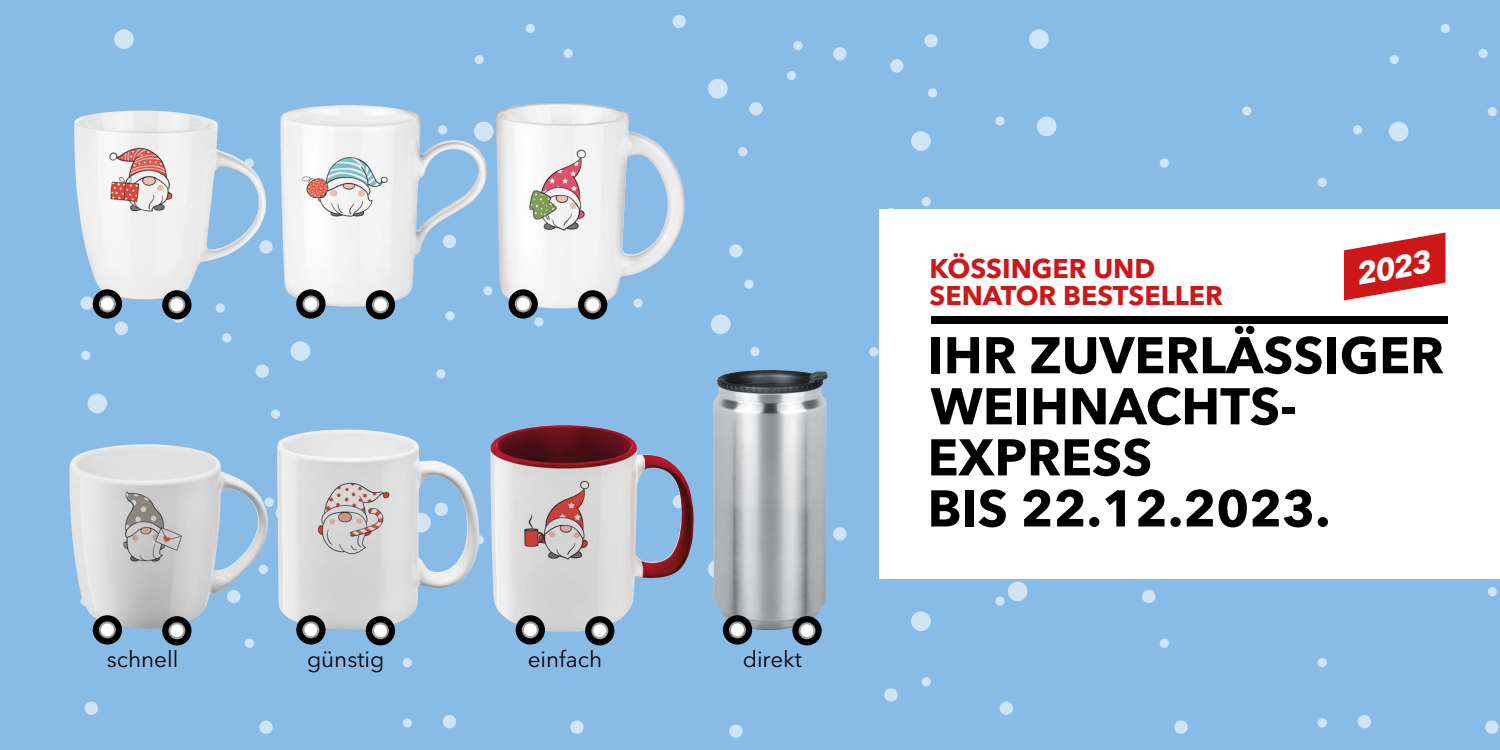
<style>
.page{position:relative;width:1500px;height:750px;background:#88bce7}
.page>*{position:absolute;margin:0;border:0;box-sizing:border-box;transform-origin:0 0}
.t1{font:700 51px/51.1px "Avenir Next W1 G";color:#000}
.t2{font:italic 700 31.12px "Avenir Next W1 G";color:#fff}
.t3{font:700 26.88px/26.9px "Avenir Next W1 G";color:#cd1719}
.t4{font:22.5px "Avenir Next W1 G";color:#000}
</style>
<div class="page">
<div style="left:114px;top:29px;width:20px;height:20px;background:#cfe4f5;border-radius:50%"></div>
<svg style="left:474px;top:122px;width:20px;height:19px"></svg>
<div style="left:708px;top:79px;width:20px;height:20px;background:#cfe4f5;border-radius:50%"></div>
<div style="left:911px;top:131px;width:20px;height:20px;background:#cfe4f5;border-radius:50%"></div>
<svg style="left:729px;top:244px;width:14px;height:14px"></svg>
<div style="left:749px;top:102px;width:14px;height:13px;background:#cfe4f5;border-radius:50%"></div>
<svg style="left:890px;top:59px;width:14px;height:14px"></svg>
<div style="left:833px;top:47px;width:14px;height:13px;background:#cfe4f5;border-radius:50%"></div>
<svg style="left:793px;top:41px;width:10px;height:9px"></svg>
<div style="left:526px;top:24px;width:9px;height:9px;background:#cfe4f5;border-radius:50%"></div>
<div style="left:922px;top:197px;width:9px;height:9px;background:#cfe4f5;border-radius:50%"></div>
<div style="left:787px;top:71px;width:9px;height:9px;background:#cfe4f5;border-radius:50%"></div>
<svg style="left:928px;top:88px;width:9px;height:10px"></svg>
<div style="left:738px;top:147px;width:9px;height:9px;background:#cfe4f5;border-radius:50%"></div>
<div style="left:564px;top:49px;width:9px;height:9px;background:#cfe4f5;border-radius:50%"></div>
<div style="left:475px;top:55px;width:9px;height:9px;background:#cfe4f5;border-radius:50%"></div>
<div style="left:673px;top:15px;width:13px;height:13px;background:#cfe4f5;border-radius:50%"></div>
<svg style="left:259px;top:240px;width:14px;height:14px"></svg>
<div style="left:924px;top:34px;width:14px;height:13px;background:#cfe4f5;border-radius:50%"></div>
<svg style="left:708px;top:559px;width:20px;height:20px"></svg>
<div style="left:911px;top:611px;width:20px;height:20px;background:#cfe4f5;border-radius:50%"></div>
<svg style="left:570px;top:720px;width:14px;height:14px"></svg>
<svg style="left:729px;top:724px;width:14px;height:14px"></svg>
<svg style="left:833px;top:527px;width:14px;height:14px"></svg>
<div style="left:245px;top:639px;width:9px;height:9px;background:#cfe4f5;border-radius:50%"></div>
<div style="left:922px;top:677px;width:9px;height:9px;background:#cfe4f5;border-radius:50%"></div>
<svg style="left:403px;top:718px;width:9px;height:10px"></svg>
<div style="left:403px;top:658px;width:9px;height:9px;background:#cfe4f5;border-radius:50%"></div>
<div style="left:265px;top:497px;width:9px;height:10px;background:#cfe4f5;border-radius:50%"></div>
<div style="left:475px;top:535px;width:9px;height:9px;background:#cfe4f5;border-radius:50%"></div>
<div style="left:443px;top:715px;width:13px;height:13px;background:#cfe4f5;border-radius:50%"></div>
<div style="left:85px;top:702px;width:13px;height:13px;background:#cfe4f5;border-radius:50%"></div>
<svg style="left:259px;top:720px;width:14px;height:14px"></svg>
<svg style="left:884px;top:688px;width:14px;height:14px"></svg>
<div style="left:711px;top:314px;width:20px;height:20px;background:#cfe4f5;border-radius:50%"></div>
<div style="left:291px;top:341px;width:19px;height:20px;background:#cfe4f5;border-radius:50%"></div>
<div style="left:88px;top:394px;width:19px;height:19px;background:#cfe4f5;border-radius:50%"></div>
<div style="left:276px;top:507px;width:13px;height:13px;background:#cfe4f5;border-radius:50%"></div>
<div style="left:256px;top:364px;width:13px;height:14px;background:#cfe4f5;border-radius:50%"></div>
<div style="left:115px;top:322px;width:13px;height:13px;background:#cfe4f5;border-radius:50%"></div>
<svg style="left:172px;top:309px;width:13px;height:14px"></svg>
<svg style="left:216px;top:303px;width:9px;height:10px"></svg>
<div style="left:483px;top:286px;width:10px;height:9px;background:#aacfed;border-radius:50%"></div>
<svg style="left:222px;top:333px;width:9px;height:10px"></svg>
<div style="left:81px;top:351px;width:9px;height:9px;background:#cfe4f5;border-radius:50%"></div>
<svg style="left:271px;top:409px;width:9px;height:10px"></svg>
<svg style="left:445px;top:311px;width:10px;height:9px"></svg>
<svg style="left:750px;top:347px;width:10px;height:9px"></svg>
<svg style="left:744px;top:280px;width:10px;height:9px"></svg>
<svg style="left:534px;top:317px;width:10px;height:10px"></svg>
<svg style="left:436px;top:369px;width:10px;height:10px"></svg>
<svg style="left:869px;top:347px;width:9px;height:10px"></svg>
<svg style="left:80px;top:296px;width:14px;height:14px"></svg>
<div style="left:1037px;top:117px;width:19px;height:19px;background:#cfe4f5;border-radius:50%"></div>
<div style="left:1029px;top:29px;width:20px;height:20px;background:#cfe4f5;border-radius:50%"></div>
<div style="left:1389px;top:122px;width:20px;height:19px;background:#cfe4f5;border-radius:50%"></div>
<div style="left:1441px;top:24px;width:9px;height:9px;background:#cfe4f5;border-radius:50%"></div>
<svg style="left:1160px;top:158px;width:9px;height:10px"></svg>
<svg style="left:1478px;top:49px;width:10px;height:9px"></svg>
<div style="left:1318px;top:178px;width:9px;height:9px;background:#cfe4f5;border-radius:50%"></div>
<svg style="left:1242px;top:106px;width:9px;height:10px"></svg>
<svg style="left:995px;top:116px;width:10px;height:10px"></svg>
<svg style="left:1353px;top:125px;width:9px;height:10px"></svg>
<div style="left:1390px;top:55px;width:9px;height:9px;background:#cfe4f5;border-radius:50%"></div>
<div style="left:1488px;top:107px;width:9px;height:9px;background:#cfe4f5;border-radius:50%"></div>
<div style="left:1008px;top:582px;width:20px;height:19px;background:#cfe4f5;border-radius:50%"></div>
<svg style="left:1485px;top:720px;width:14px;height:14px"></svg>
<div style="left:1160px;top:639px;width:9px;height:9px;background:#cfe4f5;border-radius:50%"></div>
<svg style="left:1318px;top:718px;width:9px;height:10px"></svg>
<div style="left:1318px;top:658px;width:9px;height:9px;background:#cfe4f5;border-radius:50%"></div>
<svg style="left:995px;top:597px;width:10px;height:9px"></svg>
<div style="left:1488px;top:587px;width:9px;height:9px;background:#cfe4f5;border-radius:50%"></div>
<div style="left:1358px;top:715px;width:13px;height:13px;background:#cfe4f5;border-radius:50%"></div>
<div style="left:1142px;top:590px;width:13px;height:13px;background:#cfe4f5;border-radius:50%"></div>
<div style="left:1000px;top:702px;width:13px;height:13px;background:#cfe4f5;border-radius:50%"></div>
<svg style="left:1174px;top:720px;width:14px;height:14px"></svg>
<img style="left:496px;top:103px;width:189px;height:207px">
<img style="left:713px;top:370px;width:115px;height:261px">
<img style="left:490px;top:425px;width:204px;height:207px">
<img style="left:277px;top:430px;width:202px;height:200px">
<img style="left:69px;top:444px;width:199px;height:186px">
<img style="left:280px;top:105px;width:212px;height:202px">
<img style="left:74px;top:111px;width:193px;height:189px">
<svg style="left:162px;top:290px;width:30px;height:30px"></svg>
<svg style="left:168px;top:296px;width:17px;height:17px"></svg>
<div style="left:170px;top:298px;width:13px;height:13px;background:#fff;border-radius:50%"></div>
<div style="left:93px;top:289px;width:29px;height:30px;background:#000;border-radius:50%"></div>
<svg style="left:99px;top:295px;width:17px;height:18px"></svg>
<div style="left:101px;top:297px;width:13px;height:13px;background:#fff;border-radius:50%"></div>
<svg style="left:162px;top:616px;width:30px;height:30px"></svg>
<svg style="left:168px;top:622px;width:17px;height:17px"></svg>
<div style="left:170px;top:624px;width:13px;height:13px;background:#fff;border-radius:50%"></div>
<div style="left:93px;top:615px;width:29px;height:30px;background:#000;border-radius:50%"></div>
<svg style="left:99px;top:621px;width:17px;height:17px"></svg>
<div style="left:101px;top:623px;width:13px;height:13px;background:#fff;border-radius:50%"></div>
<div style="left:366px;top:290px;width:29px;height:30px;background:#000;border-radius:50%"></div>
<svg style="left:372px;top:296px;width:17px;height:17px"></svg>
<div style="left:374px;top:298px;width:13px;height:13px;background:#fff;border-radius:50%"></div>
<svg style="left:296px;top:289px;width:30px;height:30px"></svg>
<svg style="left:302px;top:295px;width:17px;height:18px"></svg>
<div style="left:304px;top:297px;width:13px;height:13px;background:#fff;border-radius:50%"></div>
<div style="left:366px;top:616px;width:29px;height:30px;background:#000;border-radius:50%"></div>
<svg style="left:372px;top:622px;width:17px;height:17px"></svg>
<div style="left:374px;top:624px;width:13px;height:13px;background:#fff;border-radius:50%"></div>
<svg style="left:296px;top:615px;width:30px;height:30px"></svg>
<svg style="left:302px;top:621px;width:17px;height:17px"></svg>
<div style="left:304px;top:623px;width:13px;height:13px;background:#fff;border-radius:50%"></div>
<svg style="left:578px;top:290px;width:30px;height:30px"></svg>
<svg style="left:584px;top:296px;width:17px;height:17px"></svg>
<div style="left:586px;top:298px;width:13px;height:13px;background:#fff;border-radius:50%"></div>
<svg style="left:508px;top:289px;width:30px;height:30px"></svg>
<svg style="left:515px;top:295px;width:17px;height:18px"></svg>
<div style="left:517px;top:297px;width:13px;height:13px;background:#fff;border-radius:50%"></div>
<svg style="left:585px;top:616px;width:30px;height:30px"></svg>
<svg style="left:591px;top:622px;width:17px;height:17px"></svg>
<div style="left:593px;top:624px;width:13px;height:13px;background:#fff;border-radius:50%"></div>
<div style="left:516px;top:615px;width:29px;height:30px;background:#000;border-radius:50%"></div>
<svg style="left:522px;top:621px;width:17px;height:17px"></svg>
<div style="left:524px;top:623px;width:13px;height:13px;background:#fff;border-radius:50%"></div>
<div style="left:792px;top:616px;width:30px;height:30px;background:#000;border-radius:50%"></div>
<svg style="left:798px;top:622px;width:18px;height:17px"></svg>
<div style="left:801px;top:624px;width:13px;height:13px;background:#fff;border-radius:50%"></div>
<div style="left:723px;top:615px;width:29px;height:30px;background:#000;border-radius:50%"></div>
<svg style="left:729px;top:621px;width:17px;height:17px"></svg>
<div style="left:731px;top:623px;width:13px;height:13px;background:#fff;border-radius:50%"></div>
<div style="left:880px;top:209px;width:620px;height:370px;background:#fff"></div>
<div style="left:931px;top:316px;width:516px;height:8px;background:#000"></div>
<svg style="left:1344px;top:232px;width:102px;height:68px"></svg>
<p class="t4" style="left:107px;top:646px;width:73px">schnell</p>
<p class="t4" style="left:307px;top:646px;width:79px">günstig</p>
<p class="t4" style="left:528px;top:646px;width:76px">einfach</p>
<p class="t4" style="left:743px;top:646px;width:61px">direkt</p>
<p class="t3" style="left:930px;top:255px;width:295px">KÖSSINGER UND<br>SENATOR BESTSELLER</p>
<p class="t2" style="left:1352px;top:256px;width:77px;rotate:-10deg">2023</p>
<p class="t1" style="left:928px;top:330px;width:518px">IHR ZUVERLÄSSIGER<br>WEIHNACHTS-<br>EXPRESS<br>BIS 22.12.2023.</p>
</div>
